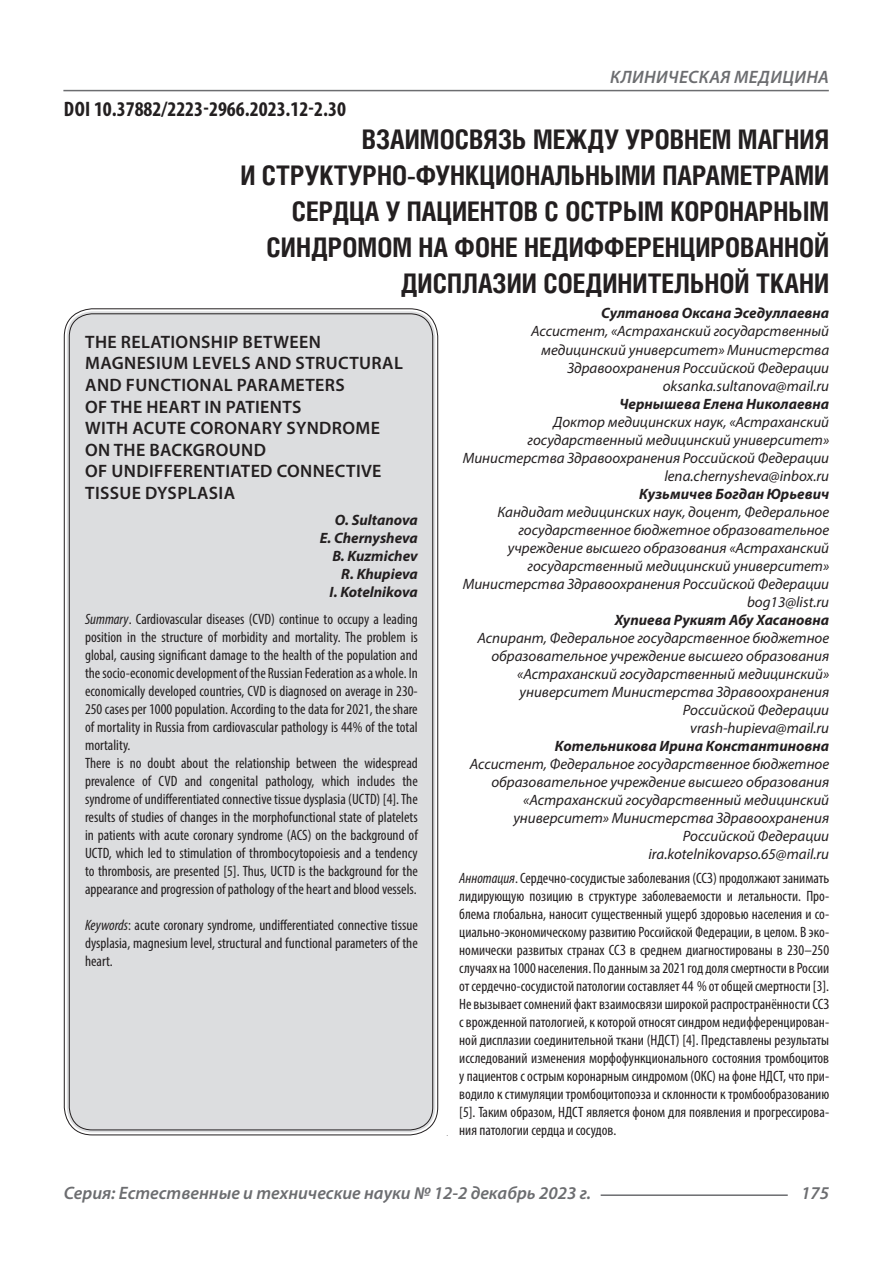
<style>
.page{position:relative;width:893px;height:1263px;background:#fff}
.page>*{position:absolute;margin:0;border:0;box-sizing:border-box;transform-origin:0 0}
.Статья_название{font:700 27px/36px "Helios Cond C";color:#231f20;text-align:right}
.ДОИ{font:700 condensed 21px "Myriad Pro";color:#231f20}
.Статья_название_англ{font:600 18px/21.6px "Myriad Pro";letter-spacing:.02em;color:#231f20}
.t1{font:italic 600 18px "Myriad Pro";color:#6c6d70}
.t2{font:italic 600 18px "Myriad Pro";letter-spacing:.02em;color:#6c6d70}
.Статья_аннотация_анг{font:condensed 15px/18px "Myriad Pro";color:#231f20;text-align:justify}
.Статья_автор_инфо{font:italic 15px/18px "Myriad Pro";color:#231f20;text-align:right}
.Статья_аннотация_тек{font:condensed 15px/18px "Myriad Pro";color:#231f20;text-align:justify}
.Статья_автор_инфо-2{font:italic 700 15px "Myriad Pro";color:#231f20}
.Статья_автор_англ{font:italic 700 15px "Myriad Pro";color:#231f20}
.s1{font-style:italic}
</style>
<div class="page">
<hr style="left:63px;top:90px;width:766px;height:1px;background:#6c6d70">
<hr style="left:601px;top:1194px;width:187px;height:2px;background:#6c6d70">
<div style="left:67px;top:311px;width:368px;height:821px;background:#dcdddf;border-radius:26px"></div>
<p class="ДОИ" style="left:64px;top:96px;width:283px">DOI 10.37882/2223-2966.2023.12-2.30</p>
<p class="t2" style="left:610px;top:66px;width:220px">КЛИНИЧЕСКАЯ МЕДИЦИНА</p>
<p class="Статья_название" style="left:240px;top:121px;width:590px">ВЗАИМОСВЯЗЬ МЕЖДУ УРОВНЕМ МАГНИЯ<br>И СТРУКТУРНО-ФУНКЦИОНАЛЬНЫМИ ПАРАМЕТРАМИ СЕРДЦА У ПАЦИЕНТОВ С ОСТРЫМ КОРОНАРНЫМ СИНДРОМОМ НА ФОНЕ НЕДИФФЕРЕНЦИРОВАННОЙ ДИСПЛАЗИИ СОЕДИНИТЕЛЬНОЙ ТКАНИ</p>
<p class="Статья_автор_инфо-2" style="left:601px;top:304px;width:229px">Султанова Оксана Эседуллаевна</p>
<p class="Статья_автор_инфо" style="left:531px;top:322px;width:300px">Ассистент, «Астраханский государственный медицинский университет» Министерства<br>Здравоохранения Российской Федерации</p>
<p class="Статья_автор_инфо" style="left:663px;top:376px;width:168px">oksanka.sultanova@mail.ru</p>
<p class="Статья_автор_инфо-2" style="left:619px;top:394px;width:211px">Чернышева Елена Николаевна</p>
<p class="Статья_автор_инфо" style="left:463px;top:412px;width:368px">Доктор медицинских наук, «Астраханский государственный медицинский университет»<br>Министерства Здравоохранения Российской Федерации</p>
<p class="Статья_автор_инфо" style="left:664px;top:466px;width:166px">lena.chernysheva@inbox.ru</p>
<p class="Статья_автор_инфо-2" style="left:639px;top:484px;width:192px">Кузьмичев Богдан Юрьевич</p>
<p class="Статья_автор_инфо" style="left:463px;top:502px;width:368px">Кандидат медицинских наук, доцент, Федеральное государственное бюджетное образовательное учреждение высшего образования «Астраханский государственный медицинский университет» Министерства Здравоохранения Российской Федерации</p>
<p class="Статья_автор_инфо" style="left:747px;top:592px;width:84px">bog13@list.ru</p>
<p class="Статья_автор_инфо-2" style="left:615px;top:610px;width:216px">Хупиева Рукият Абу Хасановна</p>
<p class="Статья_автор_инфо" style="left:478px;top:628px;width:353px">Аспирант, Федеральное государственное бюджетное образовательное учреждение высшего образования «Астраханский государственный медицинский» университет Министерства Здравоохранения Российской Федерации</p>
<p class="Статья_автор_инфо" style="left:690px;top:718px;width:140px">vrash-hupieva@mail.ru</p>
<p class="Статья_автор_инфо-2" style="left:555px;top:736px;width:276px">Котельникова Ирина Константиновна</p>
<p class="Статья_автор_инфо" style="left:470px;top:754px;width:361px">Ассистент, Федеральное государственное бюджетное образовательное учреждение высшего образования «Астраханский государственный медицинский университет» Министерства Здравоохранения Российской Федерации</p>
<p class="Статья_автор_инфо" style="left:648px;top:844px;width:182px">ira.kotelnikovapso.65@mail.ru</p>
<p class="Статья_аннотация_тек" style="left:459px;top:869px;width:371px"><span class="s1">Аннотация</span>. Сердечно-сосудистые заболевания (ССЗ) продолжают занимать лидирующую позицию в структуре заболеваемости и летальности. Про&shy;блема глобальна, наносит существенный ущерб здоровью населения и со&shy;циально-экономическому развитию Российской Федерации, в целом. В эко&shy;номически развитых странах ССЗ в среднем диагностированы в 230–250 случаях на 1000 населения. По данным за 2021 год доля смертности в России от сердечно-сосудистой патологии составляет 44 % от общей смертности [3].</p>
<p class="Статья_аннотация_тек" style="left:459px;top:995px;width:371px">Не вызывает сомнений факт взаимосвязи широкой распространённости ССЗ с врожденной патологией, к которой относят синдром недифференцирован&shy;ной дисплазии соединительной ткани (НДСТ) [4]. Представлены результаты исследований изменения морфофункционального состояния тромбоцитов у пациентов с острым коронарным синдромом (ОКС) на фоне НДСТ, что при&shy;водило к стимуляции тромбоцитопоэза и склонности к тромбообразованию [5]. Таким образом, НДСТ является фоном для появления и прогрессирова&shy;ния патологии сердца и сосудов.</p>
<p class="Статья_название_англ" style="left:85px;top:330px;width:319px">THE RELATIONSHIP BETWEEN<br>MAGNESIUM LEVELS AND STRUCTURAL<br>AND FUNCTIONAL PARAMETERS<br>OF THE HEART IN PATIENTS<br>WITH ACUTE CORONARY SYNDROME<br>ON THE BACKGROUND<br>OF UNDIFFERENTIATED CONNECTIVE<br>TISSUE DYSPLASIA</p>
<p class="Статья_автор_англ" style="left:335px;top:510px;width:84px">O. Sultanova</p>
<p class="Статья_автор_англ" style="left:320px;top:528px;width:99px">E. Chernysheva</p>
<p class="Статья_автор_англ" style="left:332px;top:546px;width:87px">B. Kuzmichev</p>
<p class="Статья_автор_англ" style="left:341px;top:564px;width:78px">R. Khupieva</p>
<p class="Статья_автор_англ" style="left:330px;top:582px;width:90px">I. Kotelnikova</p>
<p class="Статья_аннотация_анг" style="left:85px;top:610px;width:334px"><span class="s1">Summary</span>. Cardiovascular diseases (CVD) continue to occupy a leading position in the structure of morbidity and mortality. The problem is global, causing significant damage to the health of the population and the socio-economic development of the Russian Federation as a whole. In economically developed countries, CVD is diagnosed on average in 230- 250 cases per 1000 population. According to the data for 2021, the share of mortality in Russia from cardiovascular pathology is 44% of the total mortality.</p>
<p class="Статья_аннотация_анг" style="left:85px;top:754px;width:334px">There is no doubt about the relationship between the widespread prevalence of CVD and congenital pathology, which includes the syndrome of undifferentiated connective tissue dysplasia (UCTD) [4]. The results of studies of changes in the morphofunctional state of platelets in patients with acute coronary syndrome (ACS) on the background of UCTD, which led to stimulation of thrombocytopoiesis and a tendency to thrombosis, are presented [5]. Thus, UCTD is the background for the appearance and progression of pathology of the heart and blood vessels.</p>
<p class="Статья_аннотация_анг" style="left:85px;top:916px;width:334px"><span class="s1">Keywords</span>: acute coronary syndrome, undifferentiated connective tissue dysplasia, magnesium level, structural and functional parameters of the heart.</p>
<p class="t1" style="left:64px;top:1182px;width:529px">Серия: Естественные и технические науки № 12-2 декабрь 2023 г.</p>
<p class="t1" style="left:801px;top:1182px;width:30px">175</p>
</div>
